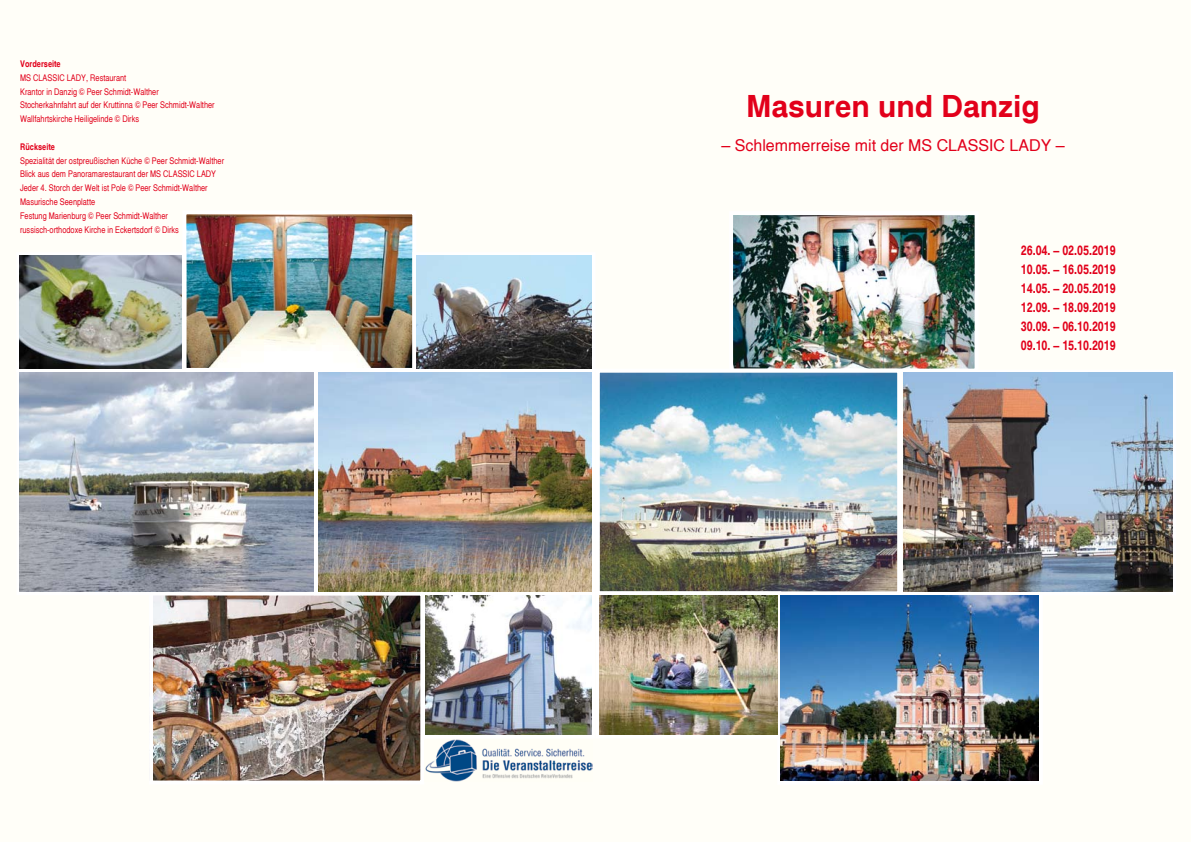
<style>
.page{position:relative;width:1191px;height:842px;background:#fffef8}
.page>*{position:absolute;margin:0;border:0;box-sizing:border-box;transform-origin:0 0}
.t1{font:700 30px "Helsinki";color:#e2001a}
.t2{font:16px "Helsinki";color:#e2001a}
.t3{font:700 condensed 13px/19px "Helsinki";color:#e2001a;text-align:justify}
.t4{font:condensed 9px/13.8px "Helsinki";color:#e2001a}
.t5{font:700 condensed 9px "Helsinki";color:#e2001a}
</style>
<div class="page">
<img style="left:734px;top:216px;width:239px;height:152px">
<img style="left:187px;top:215px;width:224px;height:152px">
<div style="left:182px;top:210px;width:234px;height:162px;border:4px solid #fff"></div>
<div style="left:729px;top:211px;width:249px;height:162px;border:4px solid #fff"></div>
<img style="left:154px;top:596px;width:265px;height:183px">
<img style="left:601px;top:374px;width:295px;height:216px">
<div style="left:423px;top:591px;width:172px;height:147px;border:4px solid #fff"></div>
<div style="left:596px;top:591px;width:185px;height:147px;border:4px solid #fff"></div>
<div style="left:16px;top:368px;width:299px;height:227px;border:4px solid #fff"></div>
<div style="left:596px;top:369px;width:305px;height:226px;border:4px solid #fff"></div>
<div style="left:314px;top:369px;width:282px;height:226px;border:4px solid #fff"></div>
<div style="left:777px;top:592px;width:266px;height:193px;border:4px solid #fff"></div>
<div style="left:412px;top:252px;width:183px;height:120px;border:4px solid #fff"></div>
<div style="left:898px;top:370px;width:278px;height:225px;border:4px solid #fff"></div>
<div style="left:16px;top:252px;width:170px;height:120px;border:4px solid #fff"></div>
<div style="left:149px;top:591px;width:275px;height:193px;border:4px solid #fff"></div>
<img style="left:425px;top:740px;width:167px;height:42px">
<img style="left:318px;top:373px;width:273px;height:218px">
<img style="left:903px;top:373px;width:269px;height:218px">
<img style="left:417px;top:256px;width:174px;height:112px">
<img style="left:600px;top:595px;width:177px;height:139px">
<img style="left:20px;top:256px;width:162px;height:112px">
<img style="left:780px;top:595px;width:258px;height:185px">
<img style="left:425px;top:595px;width:166px;height:139px">
<img style="left:20px;top:373px;width:293px;height:218px">
<p class="t5" style="left:20px;top:58px;width:42px">Vorderseite</p>
<p class="t4" style="left:20px;top:70px;width:196px">MS CLASSIC LADY, Restaurant<br>Krantor in Danzig © Peer Schmidt-Walther Stocherkahnfahrt auf der Kruttinna © Peer Schmidt-Walther Wallfahrtskirche Heiligelinde © Dirks</p>
<p class="t5" style="left:20px;top:140px;width:36px">Rückseite</p>
<p class="t4" style="left:20px;top:153px;width:205px">Spezialität der ostpreußischen Küche © Peer Schmidt-Walther Blick aus dem Panoramarestaurant der MS CLASSIC LADY Jeder 4. Storch der Welt ist Pole © Peer Schmidt-Walther Masurische Seenplatte<br>Festung Marienburg © Peer Schmidt-Walther russisch-orthodoxe Kirche in Eckertsdorf © Dirks</p>
<h1 class="t1" style="left:746px;top:85px;width:295px">Masuren und Danzig</h1>
<h2 class="t2" style="left:721px;top:134px;width:345px">– Schlemmerreise mit der MS CLASSIC LADY –</h2>
<h3 class="t3" style="left:1020px;top:240px;width:96px">26.04. – 02.05.2019<br>10.05. – 16.05.2019<br>14.05. – 20.05.2019<br>12.09. – 18.09.2019<br>30.09. – 06.10.2019<br>09.10. – 15.10.2019</h3>
</div>
